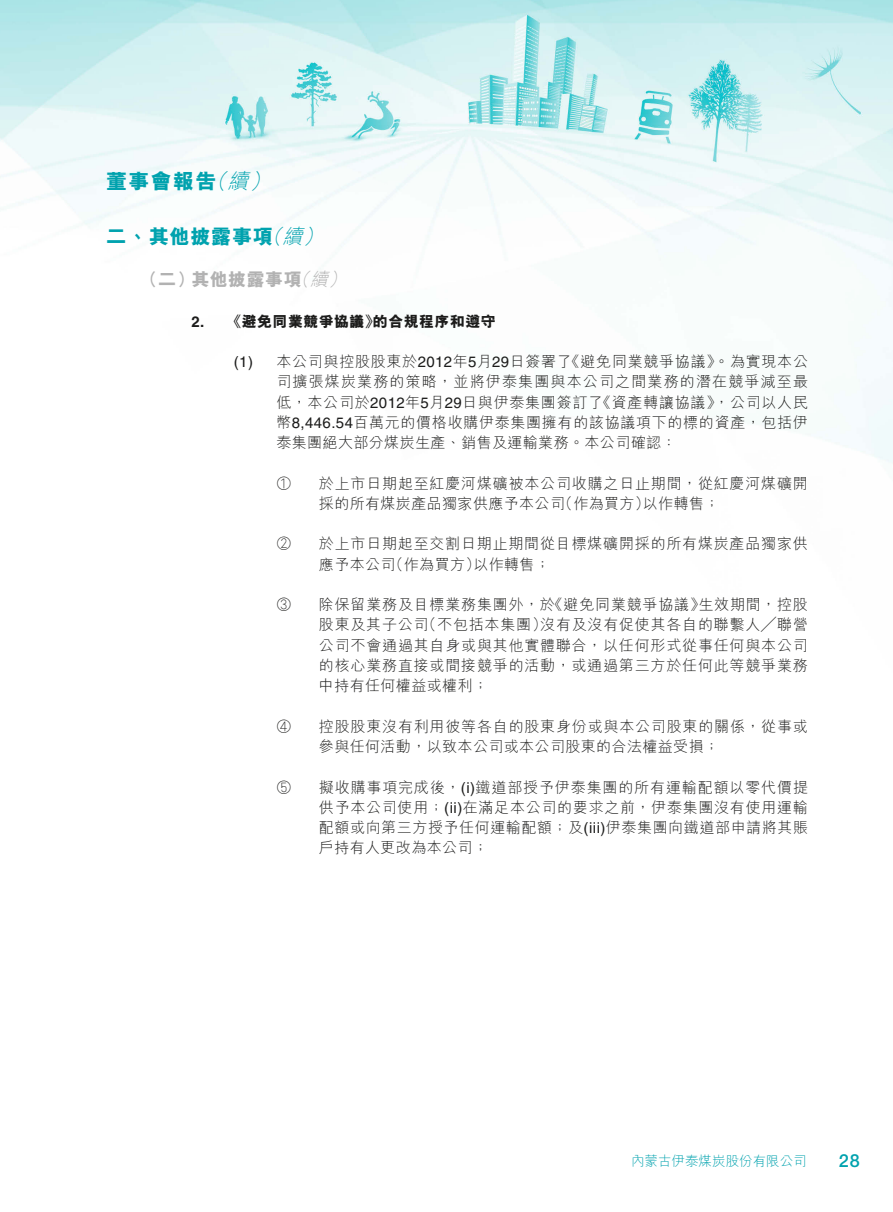
<style>
.page{position:relative;width:893px;height:1212px;background:#fff}
.page>*{position:absolute;margin:0;border:0;box-sizing:border-box;transform-origin:0 0}
.t1{font:800 21px "M Hei HK";letter-spacing:.06em;color:#00a2ae}
.t2{font:800 20.25px "M Hei HK";letter-spacing:.025em;color:#00a2ae}
.t3{font:800 18px "M Hei HK";letter-spacing:.025em;color:#b2b2b2}
.t4{font:500 18px "Helvetica Neue LT Std";color:#00a2ae}
.t5{font:300 15px/20.2px "M Hei HK";letter-spacing:.045em;color:#1c1c1b;text-align:justify}
.t6{font:800 15px "M Hei HK";letter-spacing:.025em;color:#1c1c1b}
.t7{font:300 13.5px "M Hei HK";color:#00a2ae}
.s1{font-weight:300;font-style:italic}
.s2{font-family:"Helvetica LT Std";font-weight:700}
.s3{font-family:"Helvetica LT Std";font-weight:400}
</style>
<div class="page">
<img style="left:0;top:0;width:893px;height:464px">
<h1 class="t1" style="left:106px;top:167px;width:172px">董事會報告<span class="s1">（續）</span></h1>
<h2 class="t2" style="left:106px;top:223px;width:225px">二、其他披露事項<span class="s1">（續）</span></h2>
<p class="t3" style="left:140px;top:267px;width:214px">（二）其他披露事項<span class="s1">（續）</span></p>
<p class="t6" style="left:191px;top:311px;width:306px"><span class="s2">2.</span> 《避免同業競爭協議》的合規程序和遵守</p>
<p class="t5" style="left:276px;top:351px;width:533px;text-indent:-43px"><span class="s3">(1)</span> 本公司與控股股東於<span class="s3">2012</span>年<span class="s3">5</span>月<span class="s3">29</span>日簽署了《避免同業競爭協議》。為實現本公司擴張煤炭業務的策略，並將伊泰集團與本公司之間業務的潛在競爭減至最低，本公司於<span class="s3">2012</span>年<span class="s3">5</span>月<span class="s3">29</span>日與伊泰集團簽訂了《資產轉讓協議》，公司以人民幣<span class="s3">8,446.54</span>百萬元的價格收購伊泰集團擁有的該協議項下的標的資產，包括伊泰集團絕大部分煤炭生產、銷售及運輸業務。本公司確認：</p>
<p class="t5" style="left:276px;top:472px;width:16px">①</p>
<p class="t5" style="left:319px;top:472px;width:490px">於上市日期起至紅慶河煤礦被本公司收購之日止期間，從紅慶河煤礦開採的所有煤炭產品獨家供應予本公司（作為買方）以作轉售；</p>
<p class="t5" style="left:276px;top:533px;width:16px">②</p>
<p class="t5" style="left:319px;top:533px;width:490px">於上市日期起至交割日期止期間從目標煤礦開採的所有煤炭產品獨家供應予本公司（作為買方）以作轉售；</p>
<p class="t5" style="left:276px;top:594px;width:16px">③</p>
<p class="t5" style="left:319px;top:594px;width:490px">除保留業務及目標業務集團外，於《避免同業競爭協議》生效期間，控股股東及其子公司（不包括本集團）沒有及沒有促使其各自的聯繫人╱聯營公司不會通過其自身或與其他實體聯合，以任何形式從事任何與本公司的核心業務直接或間接競爭的活動，或通過第三方於任何此等競爭業務中持有任何權益或權利；</p>
<p class="t5" style="left:276px;top:715px;width:16px">④</p>
<p class="t5" style="left:319px;top:715px;width:490px">控股股東沒有利用彼等各自的股東身份或與本公司股東的關係，從事或參與任何活動，以致本公司或本公司股東的合法權益受損；</p>
<p class="t5" style="left:276px;top:776px;width:16px">⑤</p>
<p class="t5" style="left:319px;top:776px;width:491px">擬收購事項完成後，<span class="s3">(i)</span>鐵道部授予伊泰集團的所有運輸配額以零代價提供予本公司使用；<span class="s3">(ii)</span>在滿足本公司的要求之前，伊泰集團沒有使用運輸配額或向第三方授予任何運輸配額；及<span class="s3">(iii)</span>伊泰集團向鐵道部申請將其賬戶持有人更改為本公司；</p>
<p class="t7" style="left:631px;top:1152px;width:177px">內蒙古伊泰煤炭股份有限公司</p>
<p class="t4" style="left:839px;top:1150px;width:23px">28</p>
</div>
